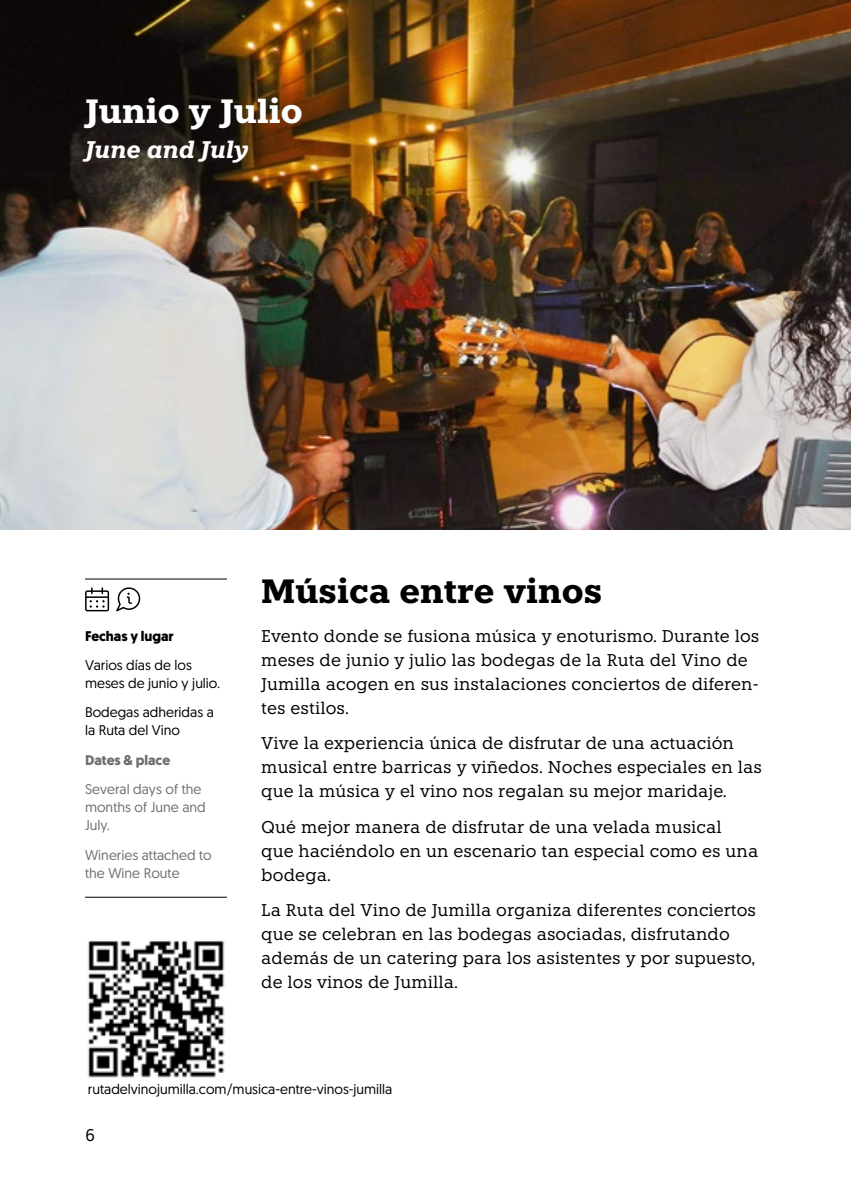
<style>
.page{position:relative;width:851px;height:1191px;background:#fff}
.page>*{position:absolute;margin:0;border:0;box-sizing:border-box;transform-origin:0 0}
.t1{font:700 33.6px "Knile";color:#000}
.t2{font:700 33.6px "Knile";color:#fff}
.t3{font:italic 700 24px "Knile";color:#fff}
.t4{font:17px/24px "Knile";color:#000}
.t5{font:14px/18px "Geomanist";color:#000}
.t6{font:14px/18px "Geomanist";color:#706f6f}
.t7{font:700 14px "Geomanist";color:#000}
.t8{font:700 14px "Geomanist";color:#706f6f}
</style>
<div class="page">
<img style="left:0;top:0;width:850px;height:530px">
<hr style="left:85px;top:578px;width:142px;height:1px;background:#000">
<hr style="left:85px;top:896px;width:142px;height:1px;background:#000">
<svg style="left:85px;top:587px;width:24px;height:24px"></svg>
<svg style="left:116px;top:587px;width:24px;height:24px"></svg>
<img style="left:87px;top:941px;width:138px;height:137px">
<h1 class="t2" style="left:85px;top:89px;width:219px">Junio y Julio</h1>
<h2 class="t3" style="left:85px;top:135px;width:165px">June and July</h2>
<p class="t7" style="left:85px;top:626px;width:90px">Fechas y lugar</p>
<p class="t5" style="left:85px;top:656px;width:137px">Varios días de los meses de junio y julio.</p>
<p class="t5" style="left:85px;top:703px;width:130px">Bodegas adheridas a la Ruta del Vino</p>
<p class="t8" style="left:85px;top:750px;width:86px">Dates &amp; place</p>
<p class="t6" style="left:85px;top:780px;width:122px">Several days of the months of June and<br>July.</p>
<p class="t6" style="left:85px;top:845px;width:128px">Wineries attached to the Wine Route</p>
<h1 class="t1" style="left:261px;top:569px;width:342px">Música entre vinos</h1>
<p class="t4" style="left:261px;top:623px;width:499px">Evento donde se fusiona música y enoturismo. Durante los meses de junio y julio las bodegas de la Ruta del Vino de Jumilla acogen en sus instalaciones conciertos de diferen&shy;tes estilos.</p>
<p class="t4" style="left:261px;top:731px;width:502px">Vive la experiencia única de disfrutar de una actuación musical entre barricas y viñedos. Noches especiales en las que la música y el vino nos regalan su mejor maridaje.</p>
<p class="t4" style="left:261px;top:814px;width:498px">Qué mejor manera de disfrutar de una velada musical que haciéndolo en un escenario tan especial como es una bodega.</p>
<p class="t4" style="left:261px;top:897px;width:496px">La Ruta del Vino de Jumilla organiza diferentes conciertos que se celebran en las bodegas asociadas, disfrutando además de un catering para los asistentes y por supuesto, de los vinos de Jumilla.</p>
<p class="t5" style="left:88px;top:1079px;width:306px">rutadelvinojumilla.com/musica-entre-vinos-jumilla</p>
<p class="t4" style="left:85px;top:1123px;width:11px">6</p>
</div>
